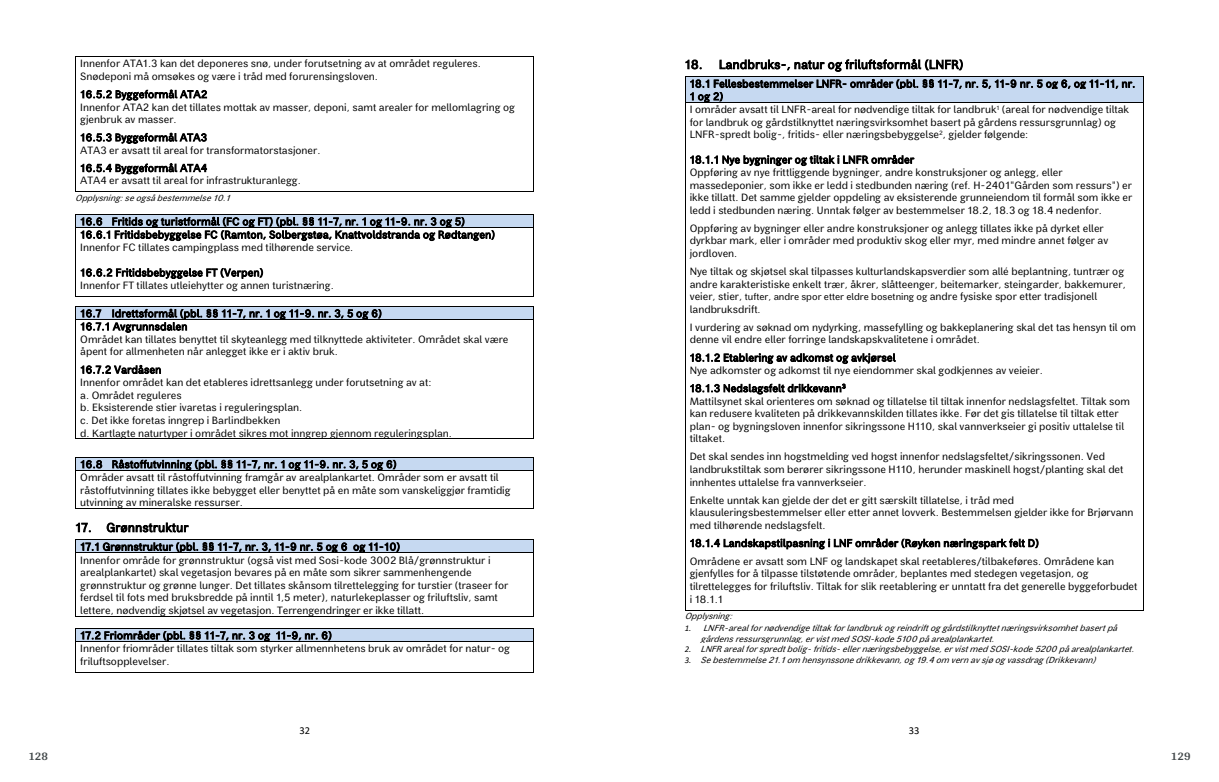
<style>
.page{position:relative;width:1219px;height:782px;background:#fff}
.page>*{position:absolute;margin:0;border:0;box-sizing:border-box;transform-origin:0 0}
.t1{font:12.3px "Asker Sans";letter-spacing:.02em;color:#000}
.t2{font:700 12px "Arya";color:#414749}
.t3{font:10.5px/12.6px "Asker Sans";color:#000}
.t4{font:10.5px/12.9px "Asker Sans";letter-spacing:.02em;color:#000}
.t5{font:10.5px "Calibri";color:#000}
.t6{font:italic 8.7px/10.5px "Asker Sans";color:#000}
.s1{font-size:9.7px}
.s2{font-family:"Calibri"}
</style>
<div class="page">
<hr style="left:76px;top:56px;width:458px;height:1px;background:#000">
<hr style="left:75px;top:57px;width:1px;height:135px;background:#000">
<hr style="left:76px;top:192px;width:458px;height:1px;background:#000">
<hr style="left:534px;top:57px;width:1px;height:135px;background:#000">
<div style="left:80px;top:214px;width:449px;height:13px;background:#c6d9f1"></div>
<hr style="left:76px;top:214px;width:458px;height:1px;background:#000">
<svg style="left:75px;top:214px;width:1px;height:13px"></svg>
<hr style="left:76px;top:227px;width:458px;height:1px;background:#000">
<hr style="left:75px;top:227px;width:1px;height:69px;background:#000">
<hr style="left:76px;top:296px;width:458px;height:1px;background:#000">
<hr style="left:534px;top:227px;width:1px;height:69px;background:#000">
<div style="left:80px;top:306px;width:449px;height:13px;background:#c6d9f1"></div>
<hr style="left:76px;top:306px;width:458px;height:1px;background:#000">
<svg style="left:75px;top:306px;width:1px;height:13px"></svg>
<hr style="left:76px;top:319px;width:458px;height:1px;background:#000">
<hr style="left:75px;top:319px;width:1px;height:119px;background:#000">
<hr style="left:76px;top:438px;width:458px;height:1px;background:#000">
<hr style="left:534px;top:319px;width:1px;height:119px;background:#000">
<div style="left:80px;top:457px;width:449px;height:13px;background:#c6d9f1"></div>
<hr style="left:76px;top:457px;width:458px;height:1px;background:#000">
<svg style="left:75px;top:457px;width:1px;height:13px"></svg>
<hr style="left:76px;top:470px;width:458px;height:1px;background:#000">
<hr style="left:75px;top:470px;width:1px;height:38px;background:#000">
<hr style="left:76px;top:508px;width:458px;height:1px;background:#000">
<hr style="left:534px;top:470px;width:1px;height:38px;background:#000">
<div style="left:80px;top:539px;width:449px;height:13px;background:#c6d9f1"></div>
<hr style="left:76px;top:539px;width:458px;height:1px;background:#000">
<svg style="left:75px;top:539px;width:1px;height:13px"></svg>
<hr style="left:76px;top:552px;width:458px;height:1px;background:#000">
<hr style="left:75px;top:552px;width:1px;height:64px;background:#000">
<hr style="left:76px;top:616px;width:458px;height:1px;background:#000">
<hr style="left:534px;top:552px;width:1px;height:64px;background:#000">
<div style="left:80px;top:628px;width:449px;height:13px;background:#c6d9f1"></div>
<hr style="left:76px;top:628px;width:458px;height:1px;background:#000">
<svg style="left:75px;top:628px;width:1px;height:13px"></svg>
<hr style="left:76px;top:641px;width:458px;height:1px;background:#000">
<hr style="left:75px;top:641px;width:1px;height:31px;background:#000">
<hr style="left:76px;top:672px;width:458px;height:1px;background:#000">
<hr style="left:534px;top:641px;width:1px;height:31px;background:#000">
<div style="left:690px;top:77px;width:449px;height:12px;background:#c6d9f1"></div>
<div style="left:690px;top:89px;width:449px;height:13px;background:#c6d9f1"></div>
<hr style="left:685px;top:76px;width:458px;height:1px;background:#000">
<svg style="left:685px;top:77px;width:1px;height:25px"></svg>
<hr style="left:685px;top:102px;width:458px;height:1px;background:#000">
<svg style="left:1143px;top:76px;width:1px;height:26px"></svg>
<hr style="left:685px;top:102px;width:1px;height:507px;background:#000">
<hr style="left:685px;top:609px;width:458px;height:1px;background:#000">
<hr style="left:1143px;top:102px;width:1px;height:507px;background:#000">
<p class="t2" style="left:28px;top:749px;width:21px">128</p>
<p class="t3" style="left:80px;top:57px;width:402px">Innenfor ATA1.3 kan det deponeres snø, under forutsetning av at området reguleres.<br>Snødeponi må omsøkes og være i tråd med forurensingsloven.</p>
<p class="t3" style="left:80px;top:88px;width:436px">16.5.2 Byggeformål ATA2<br>Innenfor ATA2 kan det tillates mottak av masser, deponi, samt arealer for mellomlagring og gjenbruk av masser.</p>
<p class="t3" style="left:80px;top:131px;width:242px">16.5.3 Byggeformål ATA3<br>ATA3 er avsatt til areal for transformatorstasjoner.</p>
<p class="t3" style="left:80px;top:161px;width:222px">16.5.4 Byggeformål ATA4<br>ATA4 er avsatt til areal for infrastrukturanlegg.</p>
<p class="t6" style="left:75px;top:192px;width:159px">Opplysning:seogsåbestemmelse10.1</p>
<p class="t4" style="left:80px;top:215px;width:416px">16.6 Fritids og turistformål (FC og FT) (pbl. §§ 11-7, nr. 1 og 11-9. nr. 3 og 5)<br>16.6.1 Fritidsbebyggelse FC (Ramton, Solbergstøa, Knattvoldstranda og Rødtangen)<br>Innenfor FC tillates campingplass med tilhørende service.</p>
<p class="t3" style="left:80px;top:266px;width:255px">16.6.2 Fritidsbebyggelse FT (Verpen)<br>Innenfor FT tillates utleiehytter og annen turistnæring.</p>
<p class="t3" style="left:80px;top:306px;width:430px">16.7 Idrettsformål (pbl. §§ 11-7, nr. 1 og 11-9. nr. 3, 5 og 6)<br>16.7.1 Avgrunnsdalen<br>Området kan tillates benyttet til skyteanlegg med tilknyttede aktiviteter. Området skal være åpent for allmenheten når anlegget ikke er i aktiv bruk.</p>
<p class="t3" style="left:80px;top:363px;width:373px">16.7.2 Vardåsen<br>Innenfor området kan det etableres idrettsanlegg under forutsetning av at:<br>a. Området reguleres<br>b. Eksisterende stier ivaretas i reguleringsplan.<br>c. Det ikke foretas inngrep i Barlindbekken<br>d. Kartlagte naturtyper i området sikres mot inngrep gjennom reguleringsplan.</p>
<p class="t3" style="left:80px;top:457px;width:432px">16.8 Råstoffutvinning (pbl. §§ 11-7, nr. 1 og 11-9. nr. 3, 5 og 6)<br>Områder avsatt til råstoffutvinning framgår av arealplankartet. Områder som er avsatt til råstoffutvinning tillates ikke bebygget eller benyttet på en måte som vanskeliggjør framtidig utvinning av mineralske ressurser.</p>
<p class="t1" style="left:75px;top:519px;width:115px">17. Grønnstruktur</p>
<p class="t3" style="left:80px;top:540px;width:430px">17.1 Grønnstruktur (pbl. §§ 11-7, nr. 3, 11-9 nr. 5 og 6 og 11-10)<br>Innenfor område for grønnstruktur (også vist med Sosi-kode 3002 Blå/grønnstruktur i arealplankartet) skal vegetasjon bevares på en måte som sikrer sammenhengende grønnstruktur og grønne lunger. Det tillates skånsom tilrettelegging for turstier (traseer for ferdsel til fots med bruksbredde på inntil 1,5 meter), naturlekeplasser og friluftsliv, samt lettere, nødvendig skjøtsel av vegetasjon. Terrengendringer er ikke tillatt.</p>
<p class="t3" style="left:80px;top:628px;width:431px;line-height:12.9px">17.2 Friområder (pbl. §§ 11-7, nr. 3 og 11-9, nr. 6)<br>Innenfor friområder tillates tiltak som styrker allmennhetens bruk av området for natur- og friluftsopplevelser.</p>
<p class="t5" style="left:299px;top:723px;width:12px">32</p>
<p class="t1" style="left:685px;top:57px;width:280px">18. Landbruks-, natur og friluftsformål (LNFR)</p>
<p class="t3" style="left:690px;top:77px;width:447px">18.1 Fellesbestemmelser LNFR- områder (pbl. §§ 11-7, nr. 5, 11-9 nr. 5 og 6, og 11-11, nr.<br>1 og 2)<br>I områder avsatt til LNFR-areal for nødvendige tiltak for landbruk<sup>1</sup> (areal for nødvendige tiltak for landbruk og gårdstilknyttet næringsvirksomhet basert på gårdens ressursgrunnlag) og LNFR-spredt bolig-, fritids- eller næringsbebyggelse<sup>2</sup>, gjelder følgende:</p>
<p class="t3" style="left:690px;top:153px;width:444px">18.1.1 Nye bygninger og tiltak i LNFR områder<br>Oppføring av nye frittliggende bygninger, andre konstruksjoner og anlegg, eller massedeponier, som ikke er ledd i stedbunden næring (ref. H-2401"Gården som ressurs") er ikke tillatt. Det samme gjelder oppdeling av eksisterende grunneiendom til formål som ikke er ledd i stedbunden næring. Unntak følger av bestemmelser 18.2, 18.3 og 18.4 nedenfor.</p>
<p class="t3" style="left:690px;top:221px;width:420px">Oppføring av bygninger eller andre konstruksjoner og anlegg tillates ikke på dyrket eller dyrkbar mark, eller i områder med produktiv skog eller myr, med mindre annet følger av jordloven.</p>
<p class="t3" style="left:690px;top:265px;width:438px">Nye tiltak og skjøtsel skal tilpasses kulturlandskapsverdier som allé beplantning, tuntrær og andre karakteristiske enkelt trær, åkrer, slåtteenger, beitemarker, steingarder, bakkemurer, veier, stier, <span class="s1">tufter, andre spor etter eldre bosetning og</span> andre fysiske spor etter tradisjonell landbruksdrift.</p>
<p class="t3" style="left:690px;top:320px;width:448px">I vurdering av søknad om nydyrking, massefylling og bakkeplanering skal det tas hensyn til om denne vil endre eller forringe landskapskvalitetene i området.</p>
<p class="t3" style="left:690px;top:351px;width:355px">18.1.2 Etablering av adkomst og avkjørsel<br>Nye adkomster og adkomst til nye eiendommer skal godkjennes av veieier.</p>
<p class="t3" style="left:690px;top:381px;width:442px">18.1.3 Nedslagsfelt drikkevann<sup>3<br></sup>Mattilsynet skal orienteres om søknad og tillatelse til tiltak innenfor nedslagsfeltet. Tiltak som kan redusere kvaliteten på drikkevannskilden tillates ikke. Før det gis tillatelse til tiltak etter plan- og bygningsloven innenfor sikringssone H110, skal vannverkseier gi positiv uttalelse til tiltaket.</p>
<p class="t3" style="left:690px;top:450px;width:435px">Det skal sendes inn hogstmelding ved hogst innenfor nedslagsfeltet/sikringssonen. Ved landbrukstiltak som berører sikringssone H110, herunder maskinell hogst/planting skal det innhentes uttalelse fra vannverkseier.</p>
<p class="t3" style="left:690px;top:493px;width:445px">Enkelte unntak kan gjelde der det er gitt særskilt tillatelse, i tråd med klausuleringsbestemmelser eller etter annet lovverk. Bestemmelsen gjelder ikke for Brjørvann med tilhørende nedslagsfelt.</p>
<p class="t3" style="left:690px;top:533px;width:426px;line-height:17.9px">18.1.4 Landskapstilpasning i LNF områder (Røyken næringspark felt D)<br>Områdene er avsatt som LNF og landskapet skal reetableres/tilbakeføres. Områdene kan</p>
<p class="t3" style="left:690px;top:566px;width:449px">gjenfylles for å tilpasse tilstøtende områder, beplantes med stedegen vegetasjon, og tilrettelegges for friluftsliv. Tiltak for slik reetablering er unntatt fra det generelle byggeforbudet i 18.1.1</p>
<p class="t6" style="left:685px;top:609px;width:437px;line-height:12.1px">Opplysning:<br><span class="s2">1 .</span> LNFR-arealfornødvendigetiltakforlandbrukogreindriftoggårdstilknyttetnæringsvirksomhetbasertpå</p>
<p class="t6" style="left:685px;top:633px;width:454px;text-indent:16px">gårdensressursgrunnlag,ervistmedSOSI-kode5100påarealplankartet.<br><span class="s2">2 .</span> LNFRarealforspredtbolig-fritids-ellernæringsbebyggelse,ervistmedSOSI-kode5200påarealplankartet.<br><span class="s2">3 .</span> Sebestemmelse21.1om hensynssonedrikkevann,og19.4om vernavsjøogvassdrag(Drikkevann)</p>
<p class="t5" style="left:909px;top:723px;width:12px">33</p>
<p class="t2" style="left:1171px;top:749px;width:21px">129</p>
</div>
